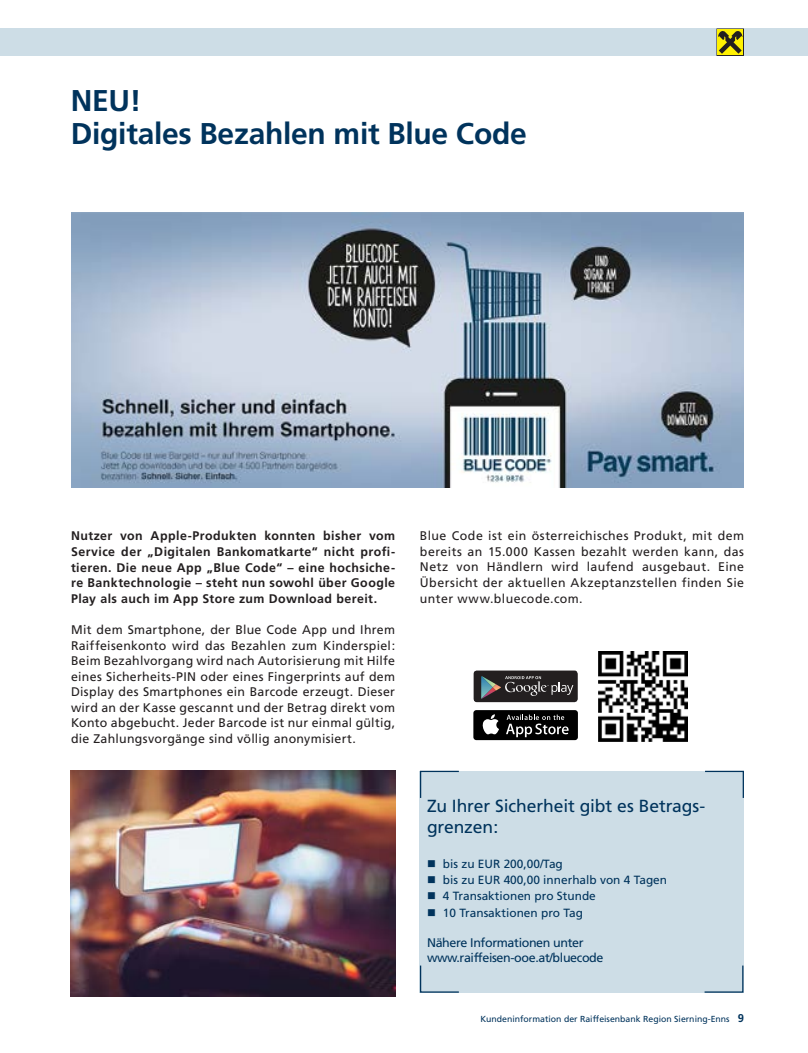
<style>
.page{position:relative;width:808px;height:1053px;background:#fff}
.page>*{position:absolute;margin:0;border:0;box-sizing:border-box;transform-origin:0 0}
.t1{font:700 30px/32.5px "Frutiger";letter-spacing:-.01em;color:#00335c}
.t2{font:17.5px/21px "Frutiger";letter-spacing:-.005em;color:#00335c}
.t3{font:12.5px/15.6px "Frutiger";letter-spacing:.025em;color:#231f20;text-align:justify}
.t4{font:700 12.5px/15.6px "Frutiger";letter-spacing:.035em;color:#231f20;text-align:justify}
.t5{font:12.5px/15px "Frutiger";letter-spacing:-.03em;color:#00335c}
.t6{font:11.88px/16.2px "Frutiger";color:#00335c}
.t7{font:8.75px "Frutiger";color:#00335c}
.s1{font-weight:700;font-size:11.25px}
</style>
<div class="page">
<div style="left:0;top:28px;width:808px;height:28px;background:#cddde6"></div>
<svg style="left:716px;top:28px;width:28px;height:28px"></svg>
<div style="left:717px;top:29px;width:26px;height:26px;background:#fff101"></div>
<svg style="left:718px;top:31px;width:24px;height:23px"></svg>
<div style="left:420px;top:770px;width:324px;height:222px;background:#cddde6"></div>
<svg style="left:419px;top:770px;width:41px;height:29px"></svg>
<svg style="left:704px;top:770px;width:40px;height:28px"></svg>
<svg style="left:419px;top:964px;width:41px;height:29px"></svg>
<svg style="left:703px;top:965px;width:41px;height:28px"></svg>
<img style="left:71px;top:213px;width:672px;height:274px">
<img style="left:71px;top:770px;width:324px;height:226px">
<div style="left:473px;top:710px;width:105px;height:30px;background:#000;border-radius:3px"></div>
<svg style="left:482px;top:714px;width:17px;height:20px"></svg>
<svg style="left:506px;top:714px;width:63px;height:23px"></svg>
<svg style="left:473px;top:670px;width:105px;height:32px;background:#3f3d3e"></svg>
<img style="left:598px;top:651px;width:89px;height:90px">
<h1 class="t1" style="left:71px;top:85px;width:457px">NEU!<br>Digitales Bezahlen mit Blue Code</h1>
<p class="t4" style="left:71px;top:528px;width:326px">Nutzer von Apple-Produkten konnten bisher vom Service der „Digitalen Bankomatkarte“ nicht profi&shy;tieren. Die neue App „Blue Code“ – eine hochsiche&shy;re Banktechnologie – steht nun sowohl über Google Play als auch im App Store zum Download bereit.</p>
<p class="t3" style="left:71px;top:621px;width:326px">Mit dem Smartphone, der Blue Code App und Ihrem Raiffeisenkonto wird das Bezahlen zum Kinderspiel:<br>Beim Bezahlvorgang wird nach Autorisierung mit Hilfe eines Sicherheits-PIN oder eines Fingerprints auf dem Display des Smartphones ein Barcode erzeugt. Dieser wird an der Kasse gescannt und der Betrag direkt vom Konto abgebucht. Jeder Barcode ist nur einmal gültig, die Zahlungsvorgänge sind völlig anonymisiert.</p>
<p class="t3" style="left:420px;top:528px;width:326px">Blue Code ist ein österreichisches Produkt, mit dem bereits an 15.000 Kassen bezahlt werden kann, das Netz von Händlern wird laufend ausgebaut. Eine Übersicht der aktuellen Akzeptanzstellen finden Sie unter www.bluecode.com.</p>
<h2 class="t2" style="left:427px;top:795px;width:280px">Zu Ihrer Sicherheit gibt es Betrags&shy;grenzen:</h2>
<p class="t6" style="left:443px;top:855px;width:226px">bis zu EUR 200,00/Tag<br>bis zu EUR 400,00 innerhalb von 4 Tagen<br>4 Transaktionen pro Stunde<br>10 Transaktionen pro Tag</p>
<p class="t5" style="left:427px;top:934px;width:178px">Nähere Informationen unter www.raiffeisen-ooe.at/bluecode</p>
<p class="t7" style="left:480px;top:1014px;width:265px">Kundeninformation der Raiffeisenbank Region Sierning-Enns <span class="s1">9</span></p>
</div>
